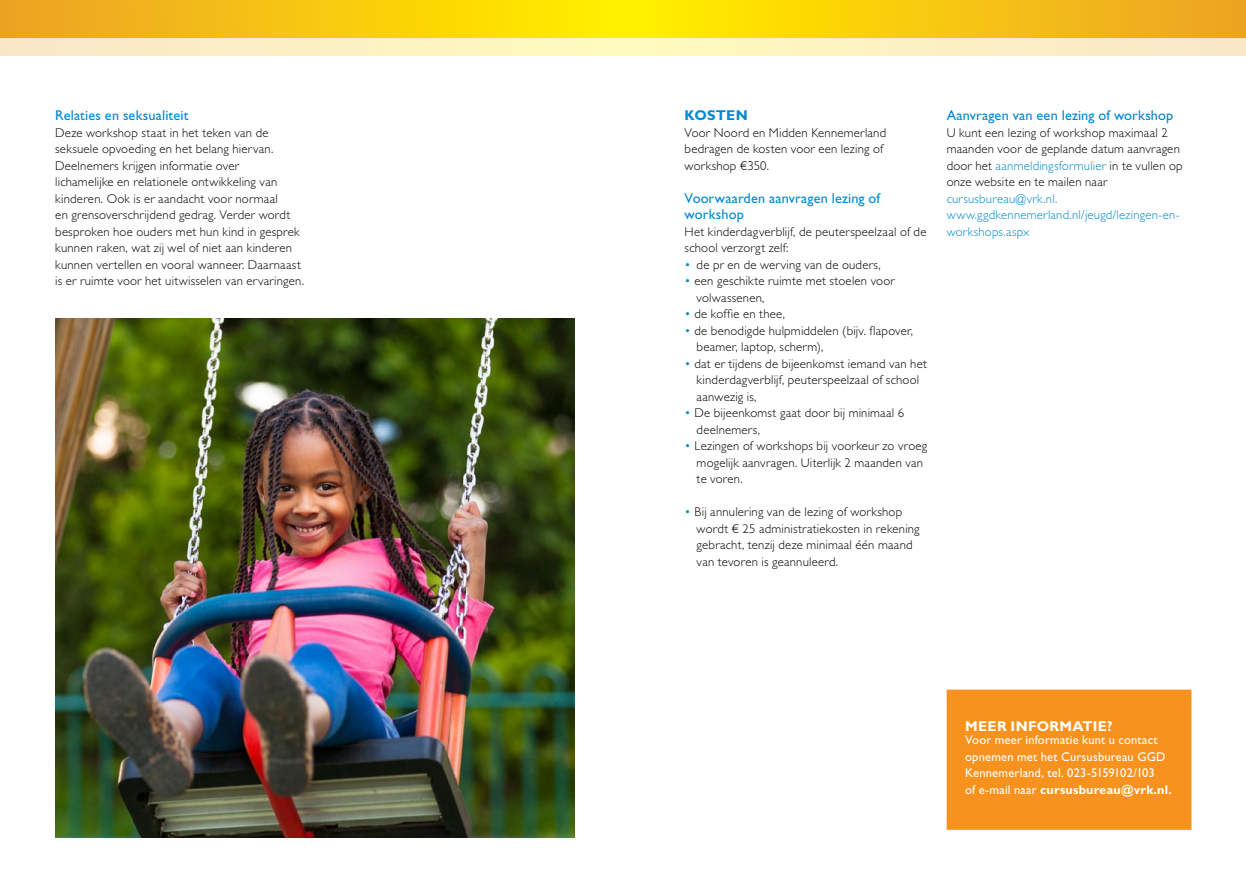
<style>
.page{position:relative;width:1246px;height:893px;background:#fff}
.page>*{position:absolute;margin:0;border:0;box-sizing:border-box;transform-origin:0 0}
.Tussenkopje{font:14.25px/16.5px "Gill Sans Std";letter-spacing:.01em;color:#0089cf}
.Tussenkop_Cursus{font:700 14.25px "Gill Sans Std";letter-spacing:.02em;color:#fff}
.Tussenkop_Cursus-2{font:700 14.25px "Gill Sans Std";letter-spacing:.01em;color:#0089cf}
.Platte_tekst{font:300 12.75px/16.5px "Gill Sans Std";letter-spacing:.015em;color:#000}
.Platte_tekst-2{font:12.75px/16.5px "Gill Sans Std";letter-spacing:.015em;color:#fff}
.Platte_tekst-3{font:300 12.75px/16.5px "Gill Sans Std";letter-spacing:.015em;color:#0089cf}
.Platte_tekst-4{font:700 12.75px "Gill Sans Std";letter-spacing:.02em;color:#fff}
.s1{color:#0089cf}
.s2{font-weight:400}
</style>
<div class="page">
<div style="left:623px;top:0;width:623px;height:55px;background:linear-gradient(to right,#fff100,#eca225)"></div>
<div style="left:0;top:0;width:629px;height:55px;background:linear-gradient(to right,#eca125,#fff100)"></div>
<div style="left:0;top:38px;width:1246px;height:17px;background:#fcf0c2"></div>
<div style="left:947px;top:690px;width:244px;height:139px;background:#f7921e"></div>
<div style="left:947px;top:690px;width:244px;height:140px;border:2px solid #f7921e"></div>
<img style="left:55px;top:318px;width:519px;height:520px">
<p class="Tussenkopje" style="left:55px;top:107px;width:135px">Relaties en seksualiteit</p>
<p class="Platte_tekst" style="left:55px;top:124px;width:250px">Deze workshop staat in het teken van de seksuele opvoeding en het belang hiervan.<br>Deelnemers krijgen informatie over<br>lichamelijke en relationele ontwikkeling van kinderen. Ook is er aandacht voor normaal<br>en grensoverschrijdend gedrag. Verder wordt besproken hoe ouders met hun kind in gesprek kunnen raken, wat zij wel of niet aan kinderen kunnen vertellen en vooral wanneer. Daarnaast is er ruimte voor het uitwisselen van ervaringen.</p>
<p class="Tussenkop_Cursus-2" style="left:685px;top:107px;width:65px">KOSTEN</p>
<p class="Platte_tekst" style="left:685px;top:124px;width:203px">Voor Noord en Midden Kennemerland bedragen de kosten voor een lezing of workshop €350.</p>
<p class="Tussenkopje" style="left:685px;top:190px;width:197px">Voorwaarden aanvragen lezing of workshop</p>
<p class="Platte_tekst" style="left:685px;top:223px;width:243px">Het kinderdagverblijf, de peuterspeelzaal of de school verzorgt zelf:</p>
<p class="Platte_tekst" style="left:685px;top:256px;width:198px"><span class="s1">•</span> de pr en de werving van de ouders,</p>
<p class="Platte_tekst" style="left:685px;top:273px;width:212px"><span class="s1">•</span> een geschikte ruimte met stoelen voor</p>
<p class="Platte_tekst" style="left:697px;top:289px;width:69px">volwassenen,</p>
<p class="Platte_tekst" style="left:685px;top:306px;width:102px"><span class="s1">•</span> de koffie en thee,</p>
<p class="Platte_tekst" style="left:685px;top:322px;width:230px"><span class="s1">•</span> de benodigde hulpmiddelen (bijv. flapover,</p>
<p class="Platte_tekst" style="left:697px;top:339px;width:128px">beamer, laptop, scherm),</p>
<p class="Platte_tekst" style="left:685px;top:355px;width:244px"><span class="s1">•</span> dat er tijdens de bijeenkomst iemand van het</p>
<p class="Platte_tekst" style="left:697px;top:372px;width:224px">kinderdagverblijf, peuterspeelzaal of school</p>
<p class="Platte_tekst" style="left:697px;top:388px;width:61px">aanwezig is,</p>
<p class="Platte_tekst" style="left:685px;top:405px;width:221px"><span class="s1">•</span> De bijeenkomst gaat door bij minimaal 6</p>
<p class="Platte_tekst" style="left:697px;top:421px;width:65px">deelnemers,</p>
<p class="Platte_tekst" style="left:685px;top:438px;width:244px"><span class="s1">•</span> Lezingen of workshops bij voorkeur zo vroeg</p>
<p class="Platte_tekst" style="left:697px;top:454px;width:228px">mogelijk aanvragen. Uiterlijk 2 maanden van</p>
<p class="Platte_tekst" style="left:697px;top:471px;width:48px">te voren.</p>
<p class="Platte_tekst" style="left:685px;top:504px;width:219px"><span class="s1">•</span> Bij annulering van de lezing of workshop</p>
<p class="Platte_tekst" style="left:697px;top:520px;width:225px">wordt € 25 administratiekosten in rekening</p>
<p class="Platte_tekst" style="left:697px;top:537px;width:217px">gebracht, tenzij deze minimaal één maand</p>
<p class="Platte_tekst" style="left:697px;top:553px;width:143px">van tevoren is geannuleerd.</p>
<p class="Tussenkopje" style="left:947px;top:107px;width:228px">Aanvragen van een lezing of workshop</p>
<p class="Platte_tekst" style="left:947px;top:124px;width:238px">U kunt een lezing of workshop maximaal 2 maanden voor de geplande datum aanvragen door het <span class="s1">aanmeldingsformulier</span> in te vullen op onze website en te mailen naar</p>
<p class="Platte_tekst-3" style="left:947px;top:190px;width:112px">cursusbureau@vrk.nl.</p>
<p class="Platte_tekst-3" style="left:947px;top:207px;width:235px">www.ggdkennemerland.nl/jeugd/lezingen-en&shy;workshops.aspx</p>
<p class="Tussenkop_Cursus" style="left:965px;top:717px;width:149px">MEER INFORMATIE?</p>
<p class="Platte_tekst-2" style="left:965px;top:732px;width:202px">Voor meer informatie kunt u contact opnemen met het Cursusbureau GGD<br>Kennemerland, tel. 023-5159102/103</p>
<p class="Platte_tekst-4" style="left:965px;top:782px;width:208px"><span class="s2">of e-mail naar</span> cursusbureau@vrk.nl.</p>
</div>
